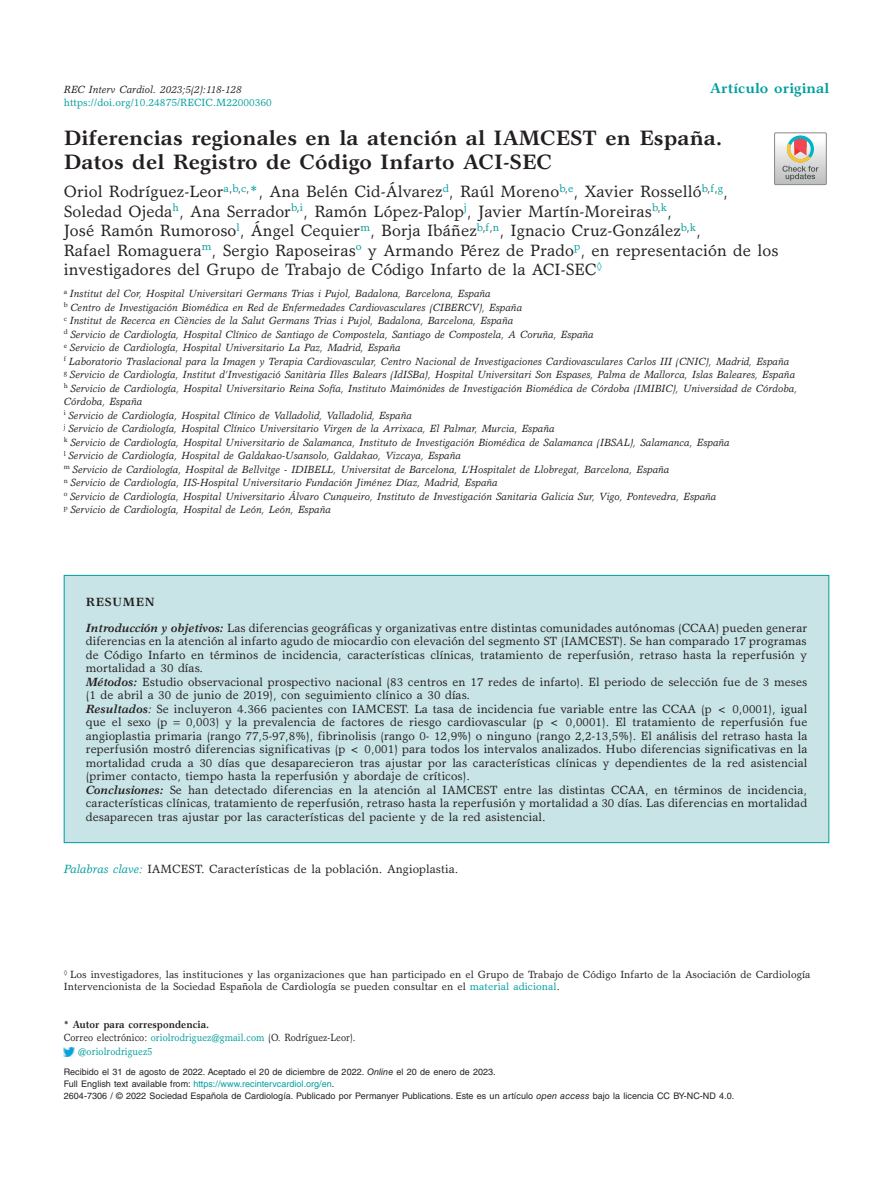
<style>
.page{position:relative;width:893px;height:1191px;background:#fff}
.page>*{position:absolute;margin:0;border:0;box-sizing:border-box;transform-origin:0 0}
.t1{font:700 21px/24px "Garth Graphic Std";letter-spacing:.005em;color:#231f20}
.t2{font:16.5px/19.5px "Garth Graphic Std";letter-spacing:.005em;color:#231f20}
.t3{font:700 14.25px "Garth Graphic Std";letter-spacing:.005em;color:#009d9d}
.t4{font:12px/13.5px "Garth Graphic Std";letter-spacing:.005em;color:#231f20}
.t5{font:italic 10.5px/13.5px "Garth Graphic Std";letter-spacing:.005em;color:#231f20}
.t6{font:10.5px/12px "Garth Graphic Std";letter-spacing:.005em;color:#231f20}
.t7{font:10.5px "Garth Graphic Std";letter-spacing:.005em;color:#231f20;scale:.9 1}
.t8{font:10.5px "Garth Graphic Std";letter-spacing:.005em;color:#009d9d}
.t9{font:700 10.5px "Garth Graphic Std";letter-spacing:.005em;color:#231f20;scale:.9 1}
.t10{font:10.5px "Garth Graphic Std";letter-spacing:.005em;color:#009d9d;scale:.9 1}
.t11{font:9px/12px "Helvetica LT Std";letter-spacing:.005em;color:#231f20}
.s1{color:#009d9d}
.s2{font-weight:700}
.s3{font-weight:700;font-style:italic}
.s4{font-style:italic}
.s5{font-style:italic;color:#009d9d}
</style>
<div class="page">
<svg style="left:64px;top:1047px;width:11px;height:9px"></svg>
<div style="left:64px;top:575px;width:765px;height:267px;background:#c9e4e6"></div>
<div style="left:64px;top:575px;width:765px;height:268px;border:1px solid #009d9d"></div>
<svg style="left:774px;top:133px;width:52px;height:52px"></svg>
<h3 class="t3" style="left:710px;top:79px;width:120px">Artículo original</h3>
<h1 class="t1" style="left:64px;top:126px;width:660px">Diferencias regionales en la atención al IAMCEST en España.<br>Datos del Registro de Código Infarto ACI-SEC</h1>
<p class="t2" style="left:64px;top:181px;width:716px">Oriol Rodríguez-Leor<sup>a</sup><sup>,</sup><sup>b</sup><sup>,</sup><sup>c</sup><sup>,</sup><span class="s1">*</span>, Ana Belén Cid-Álvarez<sup>d</sup>, Raúl Moreno<sup>b</sup><sup>,</sup><sup>e</sup>, Xavier Rosselló<sup>b</sup><sup>,</sup><sup>f</sup><sup>,</sup><sup>g</sup>, Soledad Ojeda<sup>h</sup>, Ana Serrador<sup>b</sup><sup>,</sup><sup>i</sup>, Ramón López-Palop<sup>j</sup>, Javier Martín-Moreiras<sup>b</sup><sup>,</sup><sup>k</sup>,<br>José Ramón Rumoroso<sup>l</sup>, Ángel Cequier<sup>m</sup>, Borja Ibáñez<sup>b</sup><sup>,</sup><sup>f</sup><sup>,</sup><sup>n</sup>, Ignacio Cruz-González<sup>b</sup><sup>,</sup><sup>k</sup>,<br>Rafael Romaguera<sup>m</sup>, Sergio Raposeiras<sup>o</sup> y Armando Pérez de Prado<sup>p</sup>, en representación de los investigadores del Grupo de Trabajo de Código Infarto de la ACI-SEC<sup>◊</sup></p>
<p class="t5" style="left:64px;top:287px;width:735px"><sup>a</sup> Institut del Cor, Hospital Universitari Germans Trias i Pujol, Badalona, Barcelona, España<br><sup>b</sup> Centro de Investigación Biomédica en Red de Enfermedades Cardiovasculares (CIBERCV), España<br><sup>c</sup> Institut de Recerca en Ciències de la Salut Germans Trias i Pujol, Badalona, Barcelona, España<br><sup>d</sup> Servicio de Cardiología, Hospital Clínico de Santiago de Compostela, Santiago de Compostela, A Coruña, España<br><sup>e</sup> Servicio de Cardiología, Hospital Universitario La Paz, Madrid, España<br><sup>f</sup> Laboratorio Traslacional para la Imagen y Terapia Cardiovascular, Centro Nacional de Investigaciones Cardiovasculares Carlos III (CNIC), Madrid, España<br><sup>g</sup> Servicio de Cardiología, Institut d’Investigació Sanitària Illes Balears (IdISBa), Hospital Universitari Son Espases, Palma de Mallorca, Islas Baleares, España <sup>h</sup> Servicio de Cardiología, Hospital Universitario Reina Sofía, Instituto Maimónides de Investigación Biomédica de Córdoba (IMIBIC), Universidad de Córdoba, Córdoba, España<br><sup>i</sup> Servicio de Cardiología, Hospital Clínico de Valladolid, Valladolid, España<br><sup>j</sup> Servicio de Cardiología, Hospital Clínico Universitario Virgen de la Arrixaca, El Palmar, Murcia, España<br><sup>k</sup> Servicio de Cardiología, Hospital Universitario de Salamanca, Instituto de Investigación Biomédica de Salamanca (IBSAL), Salamanca, España<br><sup>l</sup> Servicio de Cardiología, Hospital de Galdakao-Usansolo, Galdakao, Vizcaya, España<br><sup>m</sup> Servicio de Cardiología, Hospital de Bellvitge - IDIBELL, Universitat de Barcelona, L’Hospitalet de Llobregat, Barcelona, España<br><sup>n</sup> Servicio de Cardiología, IIS-Hospital Universitario Fundación Jiménez Díaz, Madrid, España<br><sup>o</sup> Servicio de Cardiología, Hospital Universitario Álvaro Cunqueiro, Instituto de Investigación Sanitaria Galicia Sur, Vigo, Pontevedra, España<br><sup>p</sup> Servicio de Cardiología, Hospital de León, León, España</p>
<p class="t5" style="left:64px;top:82px;width:179px">REC Interv Cardiol. 2023;5(2):118-128</p>
<p class="t8" style="left:64px;top:96px;width:210px">https://doi.org/10.24875/RECIC.M22000360</p>
<p class="t4" style="left:86px;top:588px;width:723px;line-height:26.2px"><span class="s2">RESUMEN<br></span><span class="s3">Introducción y objetivos:</span> Las diferencias geográficas y organizativas entre distintas comunidades autónomas (CCAA) pueden generar</p>
<p class="t4" style="left:86px;top:634px;width:723px">diferencias en la atención al infarto agudo de miocardio con elevación del segmento ST (IAMCEST). Se han comparado 17 programas de Código Infarto en términos de incidencia, características clínicas, tratamiento de reperfusión, retraso hasta la reperfusión y mortalidad a 30 días.<br><span class="s3">Métodos:</span> Estudio observacional prospectivo nacional (83 centros en 17 redes de infarto). El periodo de selección fue de 3 meses (1 de abril a 30 de junio de 2019), con seguimiento clínico a 30 días.<br><span class="s3">Resultados</span><span class="s4">:</span> Se incluyeron 4.366 pacientes con IAMCEST. La tasa de incidencia fue variable entre las CCAA (p &lt; 0,0001), igual que el sexo (p</p>
<p class="t4" style="left:86px;top:715px;width:723px;text-indent:100px">0,003) y la prevalencia de factores de riesgo cardiovascular (p &lt; 0,0001). El tratamiento de reperfusión fue angioplastia primaria (rango 77,5-97,8%), fibrinolisis (rango 0- 12,9%) o ninguno (rango 2,2-13,5%). El análisis del retraso hasta la reperfusión mostró diferencias significativas (p &lt; 0,001) para todos los intervalos analizados. Hubo diferencias significativas en la mortalidad cruda a 30 días que desaparecieron tras ajustar por las características clínicas y dependientes de la red asistencial (primer contacto, tiempo hasta la reperfusión y abordaje de críticos).<br><span class="s3">Conclusiones:</span> Se han detectado diferencias en la atención al IAMCEST entre las distintas CCAA, en términos de incidencia, características clínicas, tratamiento de reperfusión, retraso hasta la reperfusión y mortalidad a 30 días. Las diferencias en mortalidad desaparecen tras ajustar por las características del paciente y de la red asistencial.</p>
<p class="t4" style="left:64px;top:862px;width:396px"><span class="s5">Palabras clave:</span> IAMCEST. Características de la población. Angioplastia.</p>
<p class="t6" style="left:64px;top:968px;width:748px"><sup>◊</sup> Los investigadores, las instituciones y las organizaciones que han participado en el Grupo de Trabajo de Código Infarto de la Asociación de Cardiología<br>Intervencionista de la Sociedad Española de Cardiología se pueden consultar en el <span class="s1">material adicional</span>.</p>
<p class="t9" style="left:64px;top:1017px;width:163px">* Autor para correspondencia.</p>
<p class="t7" style="left:64px;top:1031px;width:326px">Correo electrónico: <span class="s1">oriolrodriguez@gmail.com</span> (O. Rodríguez-Leor).</p>
<p class="t10" style="left:78px;top:1044px;width:84px">@oriolrodriguez5</p>
<p class="t11" style="left:64px;top:1066px;width:672px">Recibido el 31 de agosto de 2022. Aceptado el 20 de diciembre de 2022. <span class="s4">Online</span> el 20 de enero de 2023.<br>Full English text available from: <span class="s1">https://www.recintervcardiol.org/en</span>.<br>2604-7306 / © 2022 Sociedad Española de Cardiología. Publicado por Permanyer Publications. Este es un artículo <span class="s4">open access</span> bajo la licencia CC BY-NC-ND 4.0.</p>
</div>
